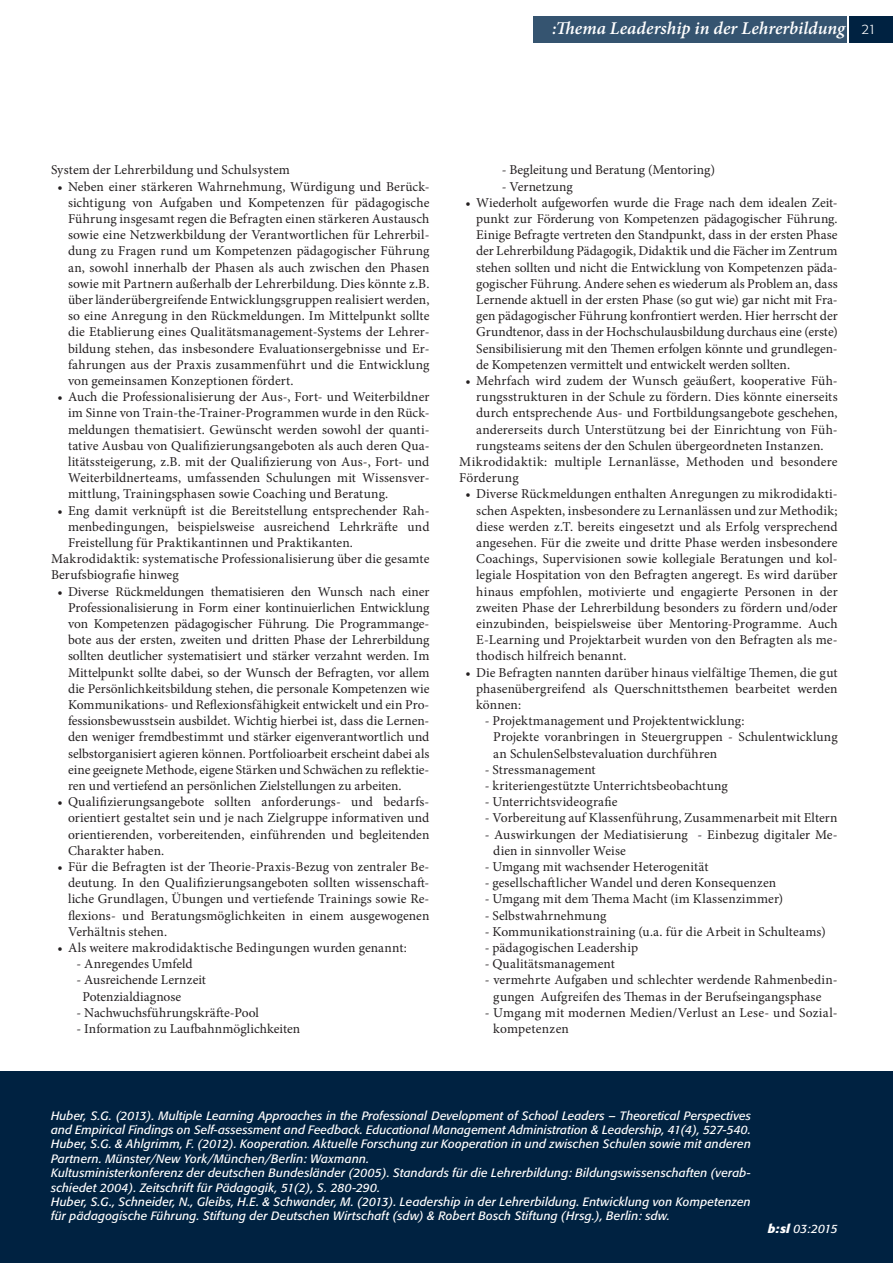
<style>
.page{position:relative;width:893px;height:1263px;background:#fff}
.page>*{position:absolute;margin:0;border:0;box-sizing:border-box;transform-origin:0 0}
.t1{font:italic 600 18px "Minion Pro";color:#fff}
.t2{font:13.5px/16.2px "Minion Pro";letter-spacing:.005em;color:#231f20;text-align:justify}
.t3{font:300 13.5px "Formata";color:#fff}
.t4{font:italic 12px/14.4px "Formata";letter-spacing:.01em;color:#fff}
.s1{font-weight:700}
</style>
<div class="page">
<div style="left:0;top:1071px;width:893px;height:192px;background:#002241"></div>
<div style="left:849px;top:16px;width:44px;height:27px;background:#002241"></div>
<div style="left:534px;top:16px;width:313px;height:27px;background:#355470"></div>
<h1 class="t1" style="left:552px;top:16px;width:294px">:Thema Leadership in der Lehrerbildung</h1>
<p class="t3" style="left:861px;top:21px;width:16px">21</p>
<p class="t2" style="left:51px;top:162px;width:240px">System der Lehrerbildung und Schulsystem</p>
<p class="t2" style="left:68px;top:178px;width:363px;text-indent:-11px">• Neben einer stärkeren Wahrnehmung, Würdigung und Berück&shy;sichtigung von Aufgaben und Kompetenzen für pädagogische Führung insgesamt regen die Befragten einen stärkeren Austausch sowie eine Netzwerkbildung der Verantwortlichen für Lehrerbil&shy;dung zu Fragen rund um Kompetenzen pädagogischer Führung an, sowohl innerhalb der Phasen als auch zwischen den Phasen sowie mit Partnern außerhalb der Lehrerbildung. Dies könnte z.B. über länderübergreifende Entwicklungsgruppen realisiert werden, so eine Anregung in den Rückmeldungen. Im Mittelpunkt sollte die Etablierung eines Qualitätsmanagement-Systems der Lehrer&shy;bildung stehen, das insbesondere Evaluationsergebnisse und Er&shy;fahrungen aus der Praxis zusammenführt und die Entwicklung von gemeinsamen Konzeptionen fördert.</p>
<p class="t2" style="left:68px;top:389px;width:363px;text-indent:-11px">• Auch die Professionalisierung der Aus-, Fort- und Weiterbildner im Sinne von Train-the-Trainer-Programmen wurde in den Rück&shy;meldungen thematisiert. Gewünscht werden sowohl der quanti&shy;tative Ausbau von Qualifizierungsangeboten als auch deren Qua&shy;litätssteigerung, z.B. mit der Qualifizierung von Aus-, Fort- und Weiterbildnerteams, umfassenden Schulungen mit Wissensver&shy;mittlung, Trainingsphasen sowie Coaching und Beratung.</p>
<p class="t2" style="left:57px;top:502px;width:374px">• Eng damit verknüpft ist die Bereitstellung entsprechender Rah-</p>
<p class="t2" style="left:68px;top:518px;width:363px">menbedingungen, beispielsweise ausreichend Lehrkräfte und</p>
<p class="t2" style="left:68px;top:535px;width:286px">Freistellung für Praktikantinnen und Praktikanten.</p>
<p class="t2" style="left:51px;top:551px;width:380px">Makrodidaktik: systematische Professionalisierung über die gesamte</p>
<p class="t2" style="left:51px;top:567px;width:129px">Berufsbiografie hinweg</p>
<p class="t2" style="left:68px;top:583px;width:363px;text-indent:-11px">• Diverse Rückmeldungen thematisieren den Wunsch nach einer Professionalisierung in Form einer kontinuierlichen Entwicklung von Kompetenzen pädagogischer Führung. Die Programmange&shy;bote aus der ersten, zweiten und dritten Phase der Lehrerbildung sollten deutlicher systematisiert und stärker verzahnt werden. Im Mittelpunkt sollte dabei, so der Wunsch der Befragten, vor allem die Persönlichkeitsbildung stehen, die personale Kompetenzen wie Kommunikations- und Reflexionsfähigkeit entwickelt und ein Pro&shy;fessionsbewusstsein ausbildet. Wichtig hierbei ist, dass die Lernen&shy;den weniger fremdbestimmt und stärker eigenverantwortlich und selbstorganisiert agieren können. Portfolioarbeit erscheint dabei als eine geeignete Methode, eigene Stärken und Schwächen zu reflektie&shy;ren und vertiefend an persönlichen Zielstellungen zu arbeiten.</p>
<p class="t2" style="left:68px;top:794px;width:363px;text-indent:-11px">• Qualifizierungsangebote sollten anforderungs- und bedarfs&shy;orientiert gestaltet sein und je nach Zielgruppe informativen und orientierenden, vorbereitenden, einführenden und begleitenden Charakter haben.</p>
<p class="t2" style="left:68px;top:859px;width:363px;text-indent:-11px">• Für die Befragten ist der Theorie-Praxis-Bezug von zentraler Be&shy;deutung. In den Qualifizierungsangeboten sollten wissenschaft&shy;liche Grundlagen, Übungen und vertiefende Trainings sowie Re&shy;flexions- und Beratungsmöglichkeiten in einem ausgewogenen Verhältnis stehen.</p>
<p class="t2" style="left:57px;top:940px;width:351px">• Als weitere makrodidaktische Bedingungen wurden genannt:</p>
<p class="t2" style="left:77px;top:956px;width:117px">- Anregendes Umfeld</p>
<p class="t2" style="left:82px;top:972px;width:125px;text-indent:-6px">- Ausreichende Lernzeit<br>Potenzialdiagnose</p>
<p class="t2" style="left:77px;top:1004px;width:184px">- Nachwuchsführungskräfte-Pool</p>
<p class="t2" style="left:77px;top:1021px;width:225px">- Information zu Laufbahnmöglichkeiten</p>
<p class="t2" style="left:502px;top:162px;width:215px">- Begleitung und Beratung (Mentoring)</p>
<p class="t2" style="left:502px;top:178px;width:73px">- Vernetzung</p>
<p class="t2" style="left:476px;top:194px;width:363px;text-indent:-11px">• Wiederholt aufgeworfen wurde die Frage nach dem idealen Zeit&shy;punkt zur Förderung von Kompetenzen pädagogischer Führung.<br>Einige Befragte vertreten den Standpunkt, dass in der ersten Phase der Lehrerbildung Pädagogik, Didaktik und die Fächer im Zentrum stehen sollten und nicht die Entwicklung von Kompetenzen päda&shy;gogischer Führung. Andere sehen es wiederum als Problem an, dass Lernende aktuell in der ersten Phase (so gut wie) gar nicht mit Fra&shy;gen pädagogischer Führung konfrontiert werden. Hier herrscht der Grundtenor, dass in der Hochschulausbildung durchaus eine (erste)<br>Sensibilisierung mit den Themen erfolgen könnte und grundlegen&shy;de Kompetenzen vermittelt und entwickelt werden sollten.</p>
<p class="t2" style="left:466px;top:373px;width:374px">• Mehrfach wird zudem der Wunsch geäußert, kooperative Füh-</p>
<p class="t2" style="left:476px;top:389px;width:363px">rungsstrukturen in der Schule zu fördern. Dies könnte einerseits</p>
<p class="t2" style="left:476px;top:405px;width:363px">durch entsprechende Aus- und Fortbildungsangebote geschehen,</p>
<p class="t2" style="left:476px;top:421px;width:363px">andererseits durch Unterstützung bei der Einrichtung von Füh-</p>
<p class="t2" style="left:476px;top:437px;width:349px">rungsteams seitens der den Schulen übergeordneten Instanzen.</p>
<p class="t2" style="left:459px;top:454px;width:380px">Mikrodidaktik: multiple Lernanlässe, Methoden und besondere</p>
<p class="t2" style="left:459px;top:470px;width:61px">Förderung</p>
<p class="t2" style="left:476px;top:486px;width:363px;text-indent:-11px">• Diverse Rückmeldungen enthalten Anregungen zu mikrodidakti&shy;schen Aspekten, insbesondere zu Lernanlässen und zur Methodik; diese werden z.T. bereits eingesetzt und als Erfolg versprechend angesehen. Für die zweite und dritte Phase werden insbesondere Coachings, Supervisionen sowie kollegiale Beratungen und kol&shy;legiale Hospitation von den Befragten angeregt. Es wird darüber hinaus empfohlen, motivierte und engagierte Personen in der zweiten Phase der Lehrerbildung besonders zu fördern und/oder einzubinden, beispielsweise über Mentoring-Programme. Auch E-Learning und Projektarbeit wurden von den Befragten als me&shy;thodisch hilfreich benannt.</p>
<p class="t2" style="left:476px;top:664px;width:363px;text-indent:-11px">• Die Befragten nannten darüber hinaus vielfältige Themen, die gut phasenübergreifend als Querschnittsthemen bearbeitet werden können:</p>
<p class="t2" style="left:493px;top:713px;width:346px;text-align:left;text-indent:-9px">- Projektmanagement und Projektentwicklung:<br>Projekte voranbringen in Steuergruppen - Schulentwicklung an SchulenSelbstevaluation durchführen</p>
<p class="t2" style="left:485px;top:761px;width:113px">- Stressmanagement</p>
<p class="t2" style="left:485px;top:778px;width:245px">- kriteriengestützte Unterrichtsbeobachtung</p>
<p class="t2" style="left:485px;top:794px;width:134px">- Unterrichtsvideografie</p>
<p class="t2" style="left:485px;top:810px;width:354px">- Vorbereitung auf Klassenführung, Zusammenarbeit mit Eltern</p>
<p class="t2" style="left:493px;top:826px;width:346px;text-indent:-9px">- Auswirkungen der Mediatisierung - Einbezug digitaler Me&shy;dien in sinnvoller Weise</p>
<p class="t2" style="left:485px;top:859px;width:225px">- Umgang mit wachsender Heterogenität</p>
<p class="t2" style="left:485px;top:875px;width:293px">- gesellschaftlicher Wandel und deren Konsequenzen</p>
<p class="t2" style="left:485px;top:891px;width:300px">- Umgang mit dem Thema Macht (im Klassenzimmer)</p>
<p class="t2" style="left:485px;top:907px;width:123px">- Selbstwahrnehmung</p>
<p class="t2" style="left:485px;top:923px;width:342px">- Kommunikationstraining (u.a. für die Arbeit in Schulteams)</p>
<p class="t2" style="left:485px;top:940px;width:155px">- pädagogischen Leadership</p>
<p class="t2" style="left:485px;top:956px;width:132px">- Qualitätsmanagement</p>
<p class="t2" style="left:485px;top:972px;width:354px;text-align:center">- vermehrte Aufgaben und schlechter werdende Rahmenbedin&shy;gungen Aufgreifen des Themas in der Berufseingangsphase</p>
<p class="t2" style="left:493px;top:1004px;width:346px;text-indent:-9px">- Umgang mit modernen Medien/Verlust an Lese- und Sozial&shy;kompetenzen</p>
<p class="t4" style="left:51px;top:1108px;width:701px">Huber, S.G. (2013). Multiple Learning Approaches in the Professional Development of School Leaders – Theoretical Perspectives and Empirical Findings on Self-assessment and Feedback. Educational Management Administration &amp; Leadership, 41(4), 527-540.<br>Huber, S.G. &amp; Ahlgrimm, F. (2012). Kooperation. Aktuelle Forschung zur Kooperation in und zwischen Schulen sowie mit anderen Partnern. Münster/New York/München/Berlin: Waxmann.<br>Kultusministerkonferenz der deutschen Bundesländer (2005). Standards für die Lehrerbildung: Bildungswissenschaften (verab&shy;schiedet 2004). Zeitschrift für Pädagogik, 51(2), S. 280-290.<br>Huber, S.G., Schneider, N., Gleibs, H.E. &amp; Schwander, M. (2013). Leadership in der Lehrerbildung. Entwicklung von Kompetenzen für pädagogische Führung. Stiftung der Deutschen Wirtschaft (sdw) &amp; Robert Bosch Stiftung (Hrsg.), Berlin: sdw.</p>
<p class="t4" style="left:768px;top:1222px;width:72px"><span class="s1">b:sl</span> 03:2015</p>
</div>
